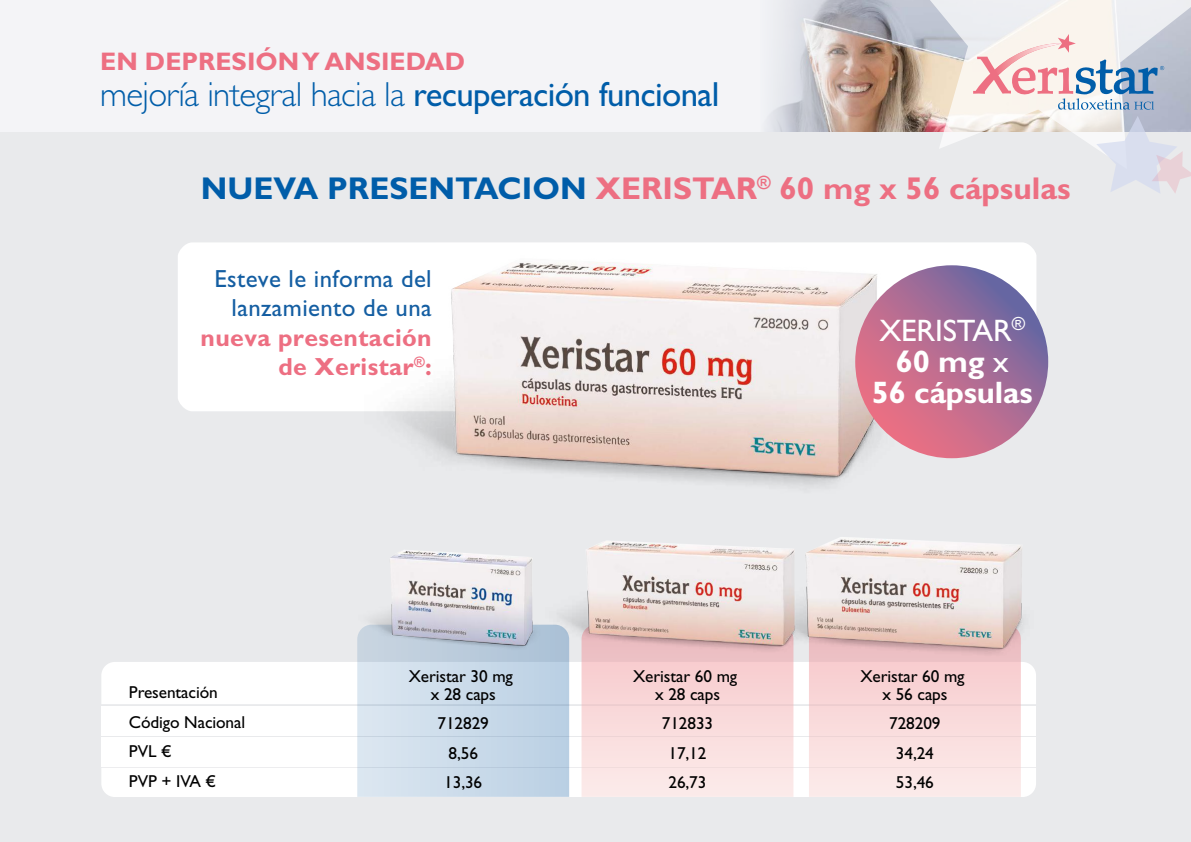
<style>
.page{position:relative;width:1191px;height:842px;background:#e9eaec}
.page>*{position:absolute;margin:0;border:0;box-sizing:border-box;transform-origin:0 0}
.t1{font:300 34.9px "Gill Sans Std";letter-spacing:-.02em;color:#005da9}
.t2{font:700 31.6px "Gill Sans Std";color:#ed6f82}
.t3{font:700 31.1px/31.1px "Gill Sans Std";letter-spacing:-.005em;color:#fff;text-align:center}
.t4{font:700 25.4px "Gill Sans Std";color:#ed6f82}
.t5{font:24.8px/29.3px "Gill Sans Std";letter-spacing:.015em;color:#145ea2;text-align:right}
.t6{font:700 24.8px/29.3px "Gill Sans Std";letter-spacing:.015em;color:#ed6f82;text-align:right}
.t7{font:17.3px/29.5px "Gill Sans Std";letter-spacing:-.005em;color:#000;text-align:center}
.s1{font-weight:400}
.s2{color:#005da9}
</style>
<div class="page">
<img style="left:882px;top:0;width:18px;height:131px">
<svg style="left:0;top:0;width:882px;height:131px"></svg>
<svg style="left:900px;top:0;width:291px;height:148px"></svg>
<svg style="left:973px;top:34px;width:191px;height:76px"></svg>
<svg style="left:1096px;top:116px;width:95px;height:77px"></svg>
<svg style="left:101px;top:636px;width:935px;height:161px;background:#efe6ea"></svg>
<div style="left:178px;top:242px;width:858px;height:169px;background:#fff;border-radius:14px"></div>
<img style="left:358px;top:550px;width:183px;height:107px">
<img style="left:761px;top:537px;width:275px;height:128px">
<img style="left:396px;top:262px;width:518px;height:224px">
<img style="left:541px;top:537px;width:280px;height:125px">
<svg style="left:855px;top:265px;width:193px;height:193px;background:#b06c92"></svg>
<h3 class="t4" style="left:100px;top:47px;width:366px">EN DEPRESIÓN Y ANSIEDAD</h3>
<h1 class="t1" style="left:100px;top:75px;width:620px">mejoría integral hacia la <span class="s1">recuperación funcional</span></h1>
<h2 class="t2" style="left:201px;top:170px;width:871px"><span class="s2">NUEVA PRESENTACION</span> XERISTAR<sup>®</sup> 60 mg x 56 cápsulas</h2>
<h3 class="t5" style="left:214px;top:264px;width:219px">Esteve le informa del lanzamiento de una</h3>
<h3 class="t6" style="left:201px;top:323px;width:233px">nueva presentación de Xeristar<sup>®</sup>:</h3>
<h3 class="t3" style="left:871px;top:314px;width:162px"><span class="s1">XERISTAR</span><sup>®<br></sup>60 mg <span class="s1">x<br></span>56 cápsulas</h3>
<p class="t7" style="left:129px;top:678px;width:118px;text-align:left">Presentación<br>Código Nacional<br>PVL €<br>PVP + IVA €</p>
<p class="t7" style="left:409px;top:668px;width:106px;line-height:17.3px">Xeristar 30 mg x 28 caps</p>
<p class="t7" style="left:437px;top:709px;width:53px">712829<br>8,56<br>13,36</p>
<p class="t7" style="left:633px;top:668px;width:106px;line-height:17.3px">Xeristar 60 mg x 28 caps</p>
<p class="t7" style="left:662px;top:709px;width:53px">712833<br>17,12<br>26,73</p>
<p class="t7" style="left:860px;top:668px;width:106px;line-height:17.3px">Xeristar 60 mg x 56 caps</p>
<p class="t7" style="left:889px;top:709px;width:53px">728209<br>34,24<br>53,46</p>
</div>
